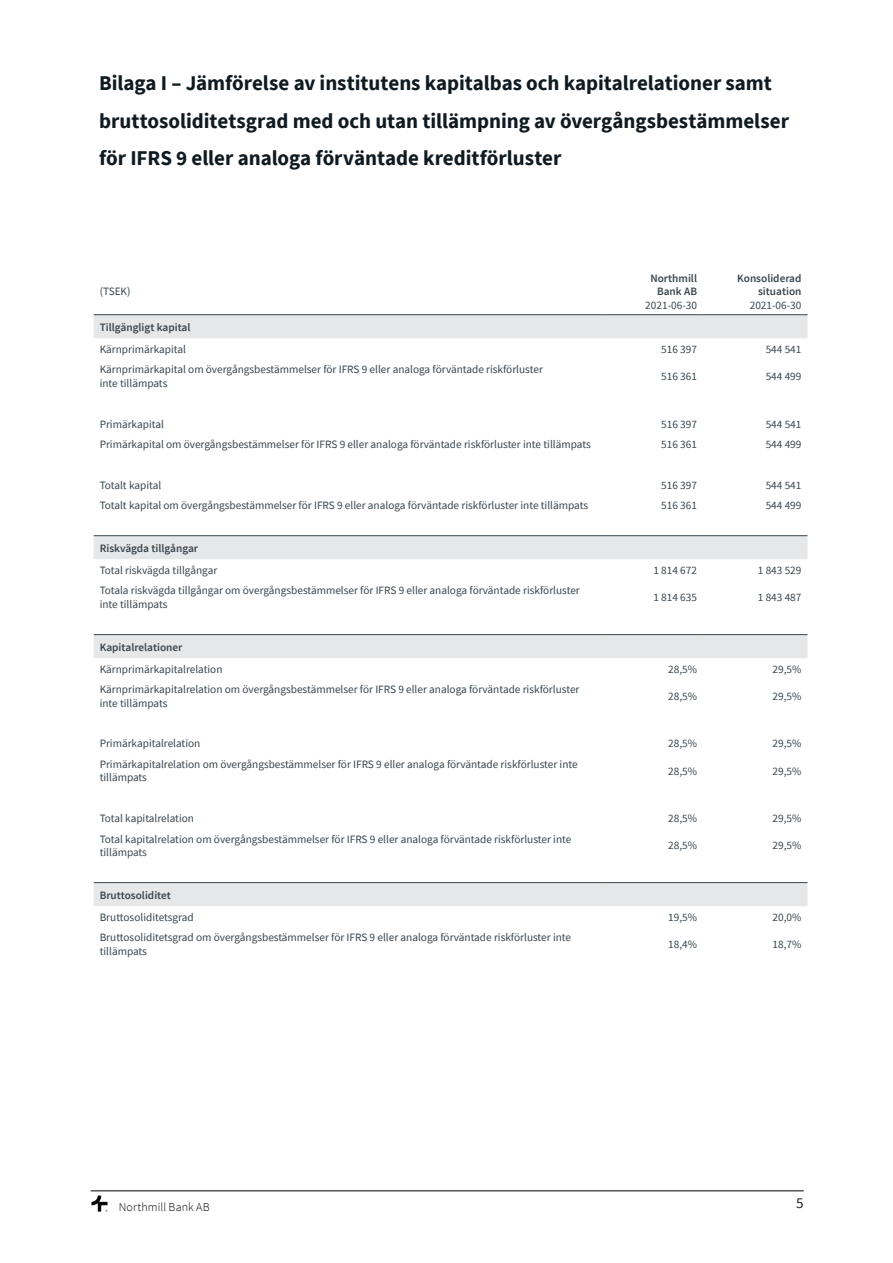
<style>
.page{position:relative;width:893px;height:1263px;background:#fff}
.page>*{position:absolute;margin:0;border:0;box-sizing:border-box;transform-origin:0 0}
.t1{font:700 21px/37.5px "Source Sans Pro";color:#101a21}
.t2{font:15px "Source Sans Pro";color:#231f20}
.t3{font:300 12px "Source Sans Pro";letter-spacing:.01em;color:#000001}
.t4{font:11.25px/13.5px "Source Sans Pro";color:#38454d}
.t5{font:600 11.25px/13.5px "Source Sans Pro";color:#38454d;text-align:center}
</style>
<div class="page">
<hr style="left:91px;top:1190px;width:713px;height:1px;background:#000001">
<img style="left:91px;top:1195px;width:17px;height:17px">
<svg style="left:94px;top:315px;width:713px;height:591px"></svg>
<hr style="left:94px;top:314px;width:508px;height:1px;background:#38454d">
<hr style="left:602px;top:314px;width:101px;height:1px;background:#38454d">
<hr style="left:703px;top:314px;width:104px;height:1px;background:#38454d">
<hr style="left:94px;top:535px;width:508px;height:1px;background:#38464e">
<hr style="left:602px;top:535px;width:101px;height:1px;background:#38464e">
<hr style="left:703px;top:535px;width:104px;height:1px;background:#38464e">
<hr style="left:94px;top:634px;width:508px;height:1px;background:#38464e">
<hr style="left:602px;top:634px;width:101px;height:1px;background:#38464e">
<hr style="left:703px;top:634px;width:104px;height:1px;background:#38464e">
<hr style="left:94px;top:882px;width:508px;height:1px;background:#38464e">
<hr style="left:602px;top:882px;width:101px;height:1px;background:#38464e">
<hr style="left:703px;top:882px;width:104px;height:1px;background:#38464e">
<h1 class="t1" style="left:99px;top:64px;width:692px">Bilaga I – Jämförelse av institutens kapitalbas och kapitalrelationer samt bruttosoliditetsgrad med och utan tillämpning av övergångsbestämmelser för IFRS 9 eller analoga förväntade kreditförluster</h1>
<p class="t4" style="left:100px;top:285px;width:32px">(TSEK)</p>
<p class="t5" style="left:650px;top:271px;width:48px">Northmill<br>Bank AB</p>
<p class="t4" style="left:645px;top:298px;width:53px">2021-06-30</p>
<p class="t5" style="left:737px;top:271px;width:66px;text-align:right">Konsoliderad situation</p>
<p class="t4" style="left:750px;top:298px;width:53px">2021-06-30</p>
<p class="t5" style="left:100px;top:320px;width:92px">Tillgängligt kapital</p>
<p class="t4" style="left:100px;top:342px;width:88px">Kärnprimärkapital</p>
<p class="t4" style="left:661px;top:342px;width:37px">516 397</p>
<p class="t4" style="left:766px;top:342px;width:37px">544 541</p>
<p class="t4" style="left:100px;top:363px;width:445px">Kärnprimärkapital om övergångsbestämmelser för IFRS 9 eller analoga förväntade riskförluster inte tillämpats</p>
<p class="t4" style="left:661px;top:369px;width:37px">516 361</p>
<p class="t4" style="left:766px;top:369px;width:37px">544 499</p>
<p class="t4" style="left:100px;top:417px;width:66px">Primärkapital</p>
<p class="t4" style="left:661px;top:417px;width:37px">516 397</p>
<p class="t4" style="left:766px;top:417px;width:37px">544 541</p>
<p class="t4" style="left:100px;top:437px;width:493px">Primärkapital om övergångsbestämmelser för IFRS 9 eller analoga förväntade riskförluster inte tillämpats</p>
<p class="t4" style="left:661px;top:437px;width:37px">516 361</p>
<p class="t4" style="left:766px;top:437px;width:37px">544 499</p>
<p class="t4" style="left:100px;top:478px;width:63px">Totalt kapital</p>
<p class="t4" style="left:661px;top:478px;width:37px">516 397</p>
<p class="t4" style="left:766px;top:478px;width:37px">544 541</p>
<p class="t4" style="left:100px;top:499px;width:490px">Totalt kapital om övergångsbestämmelser för IFRS 9 eller analoga förväntade riskförluster inte tillämpats</p>
<p class="t4" style="left:661px;top:499px;width:37px">516 361</p>
<p class="t4" style="left:766px;top:499px;width:37px">544 499</p>
<p class="t5" style="left:100px;top:541px;width:100px">Riskvägda tillgångar</p>
<p class="t4" style="left:100px;top:563px;width:119px">Total riskvägda tillgångar</p>
<p class="t4" style="left:653px;top:563px;width:45px">1 814 672</p>
<p class="t4" style="left:758px;top:563px;width:45px">1 843 529</p>
<p class="t4" style="left:100px;top:583px;width:482px">Totala riskvägda tillgångar om övergångsbestämmelser för IFRS 9 eller analoga förväntade riskförluster inte tillämpats</p>
<p class="t4" style="left:653px;top:590px;width:45px">1 814 635</p>
<p class="t4" style="left:758px;top:590px;width:45px">1 843 487</p>
<p class="t5" style="left:100px;top:640px;width:84px">Kapitalrelationer</p>
<p class="t4" style="left:100px;top:662px;width:124px">Kärnprimärkapitalrelation</p>
<p class="t4" style="left:668px;top:662px;width:30px">28,5%</p>
<p class="t4" style="left:773px;top:662px;width:30px">29,5%</p>
<p class="t4" style="left:100px;top:682px;width:481px">Kärnprimärkapitalrelation om övergångsbestämmelser för IFRS 9 eller analoga förväntade riskförluster inte tillämpats</p>
<p class="t4" style="left:668px;top:689px;width:30px">28,5%</p>
<p class="t4" style="left:773px;top:689px;width:30px">29,5%</p>
<p class="t4" style="left:100px;top:737px;width:102px">Primärkapitalrelation</p>
<p class="t4" style="left:668px;top:737px;width:30px">28,5%</p>
<p class="t4" style="left:773px;top:737px;width:30px">29,5%</p>
<p class="t4" style="left:100px;top:757px;width:480px">Primärkapitalrelation om övergångsbestämmelser för IFRS 9 eller analoga förväntade riskförluster inte tillämpats</p>
<p class="t4" style="left:668px;top:764px;width:30px">28,5%</p>
<p class="t4" style="left:773px;top:764px;width:30px">29,5%</p>
<p class="t4" style="left:100px;top:812px;width:96px">Total kapitalrelation</p>
<p class="t4" style="left:668px;top:812px;width:30px">28,5%</p>
<p class="t4" style="left:773px;top:812px;width:30px">29,5%</p>
<p class="t4" style="left:100px;top:832px;width:473px">Total kapitalrelation om övergångsbestämmelser för IFRS 9 eller analoga förväntade riskförluster inte tillämpats</p>
<p class="t4" style="left:668px;top:839px;width:30px">28,5%</p>
<p class="t4" style="left:773px;top:839px;width:30px">29,5%</p>
<p class="t5" style="left:100px;top:888px;width:73px">Bruttosoliditet</p>
<p class="t4" style="left:100px;top:910px;width:96px">Bruttosoliditetsgrad</p>
<p class="t4" style="left:668px;top:910px;width:30px">19,5%</p>
<p class="t4" style="left:773px;top:910px;width:30px">20,0%</p>
<p class="t4" style="left:100px;top:930px;width:473px">Bruttosoliditetsgrad om övergångsbestämmelser för IFRS 9 eller analoga förväntade riskförluster inte tillämpats</p>
<p class="t4" style="left:668px;top:937px;width:30px">18,4%</p>
<p class="t4" style="left:773px;top:937px;width:30px">18,7%</p>
<p class="t3" style="left:119px;top:1199px;width:92px">Northmill Bank AB</p>
<h2 class="t2" style="left:796px;top:1193px;width:9px">5</h2>
</div>
